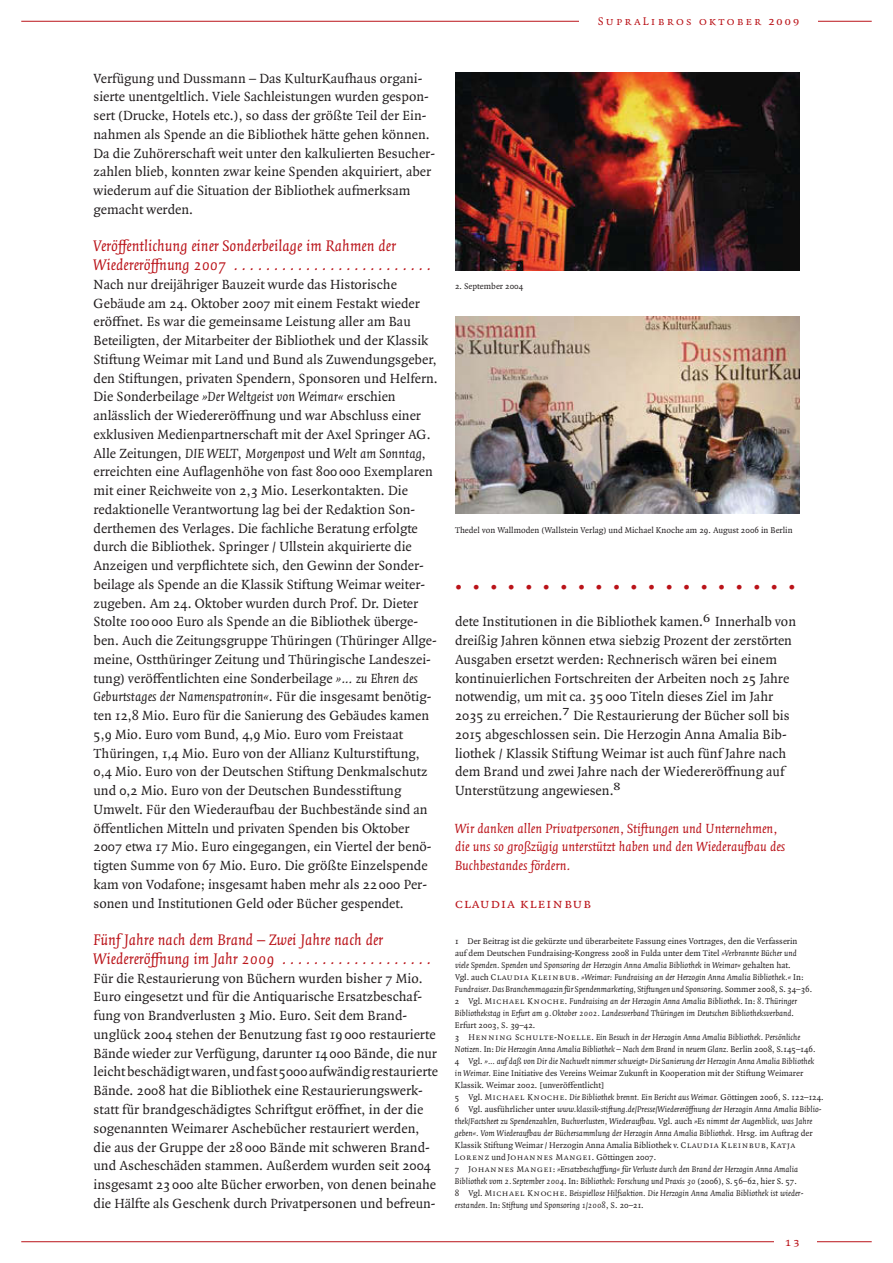
<style>
.page{position:relative;width:893px;height:1263px;background:#fff}
.page>*{position:absolute;margin:0;border:0;box-sizing:border-box;transform-origin:0 0}
.t1{font:36px "Quadraat";color:#ba1319}
.t2{font:italic 16.5px/18.8px "Quadraat";color:#ba1319}
.t3{font:14.25px/18.8px "Quadraat";color:#231f20}
.t4{font:italic 14.25px/18.8px "Quadraat";color:#ba1319}
.t5{font:14.25px "Quadraat Small Caps";letter-spacing:.06em;color:#ba1319}
.t6{font:12px "Quadraat Small Caps";letter-spacing:.18em;color:#ba1319}
.t7{font:italic 9px/12px "Quadraat";color:#231f20}
.t8{font:9px "Quadraat";color:#231f20}
.t9{font:9px "Quadraat Small Caps";letter-spacing:.05em;color:#231f20}
.s1{font-family:"Quadraat Italic Expert";font-style:normal}
.s2{font-family:"Quadraat Regular Expert"}
.s3{font-style:italic}
.s4{font-style:normal}
.s5{font-family:"Quadraat Small Caps";font-style:normal}
.s6{font-family:"Quadraat Regular Expert";font-style:normal}
.s7{font-family:"Quadraat"}
</style>
<div class="page">
<hr style="left:21px;top:1241px;width:851px;height:1px;background:#ba1319">
<hr style="left:21px;top:21px;width:851px;height:1px;background:#ba1319">
<div style="left:579px;top:12px;width:238px;height:17px;background:#fff"></div>
<div style="left:774px;top:1233px;width:42px;height:17px;background:#fff"></div>
<img style="left:455px;top:316px;width:344px;height:198px">
<img style="left:455px;top:72px;width:344px;height:198px">
<p class="t6" style="left:598px;top:14px;width:203px">SupraLibros oktober 2009</p>
<p class="t3" style="left:94px;top:70px;width:343px">Verfügung und Dussmann – Das KulturKaufhaus organi&shy;sierte unentgeltlich. Viele Sachleistungen wurden gespon&shy;sert (Drucke, Hotels etc.), so dass der größte Teil der Ein&shy;nahmen als Spende an die Bibliothek hätte gehen können.<br>Da die Zuhörerschaft weit unter den kalkulierten Besucher&shy;zahlen blieb, konnten zwar keine Spenden akquiriert, aber wiederum auf die Situation der Bibliothek aufmerksam gemacht werden.</p>
<p class="t2" style="left:94px;top:238px;width:339px">Verö<span class="s1">=</span>entlichung einer Sonderbeilage im Rahmen der<br>Wiedererö<span class="s1">=</span>nung 2007 . . . . . . . . . . . . . . . . . . . . . . . . .</p>
<p class="t3" style="left:94px;top:276px;width:346px">Nach nur dreijähriger Bauzeit wurde das Historische Gebäude am 24. Oktober 2007 mit einem Festakt wieder erö<span class="s2">=</span>net. Es war die gemeinsame Leistung aller am Bau Beteiligten, der Mitarbeiter der Bibliothek und der Klassik Stiftung Weimar mit Land und Bund als Zuwendungsgeber, den Stiftungen, privaten Spendern, Sponsoren und Helfern.<br>Die Sonderbeilage <span class="s3">»Der Weltgeist von Weimar«</span> erschien anlässlich der Wiedererö<span class="s2">=</span>nung und war Abschluss einer exklusiven Medienpartnerschaft mit der Axel Springer AG.<br>Alle Zeitungen, <span class="s3">DIE WELT</span>, <span class="s3">Morgenpost</span> und <span class="s3">Welt am Sonntag</span>, erreichten eine Auflagenhöhe von fast 800 000 Exemplaren mit einer Reichweite von 2,3 Mio. Leserkontakten. Die redaktionelle Verantwortung lag bei der Redaktion Son&shy;derthemen des Verlages. Die fachliche Beratung erfolgte durch die Bibliothek. Springer / Ullstein akquirierte die Anzeigen und verpflichtete sich, den Gewinn der Sonder&shy;beilage als Spende an die Klassik Stiftung Weimar weiter&shy;zugeben. Am 24. Oktober wurden durch Prof. Dr. Dieter Stolte 100 000 Euro als Spende an die Bibliothek überge&shy;ben. Auch die Zeitungsgruppe Thüringen (Thüringer Allge&shy;meine, Ostthüringer Zeitung und Thüringische Landeszei&shy;tung) verö<span class="s2">=</span>entlichten eine Sonderbeilage <span class="s3">»… zu Ehren des Geburtstages der Namenspatronin«</span>. Für die insgesamt benötig&shy;ten 12,8 Mio. Euro für die Sanierung des Gebäudes kamen 5,9 Mio. Euro vom Bund, 4,9 Mio. Euro vom Freistaat Thüringen, 1,4 Mio. Euro von der Allianz Kulturstiftung, 0,4 Mio. Euro von der Deutschen Stiftung Denkmalschutz und 0,2 Mio. Euro von der Deutschen Bundesstiftung Umwelt. Für den Wiederaufbau der Buchbestände sind an ö<span class="s2">=</span>entlichen Mitteln und privaten Spenden bis Oktober 2007 etwa 17 Mio. Euro eingegangen, ein Viertel der benö&shy;tigten Summe von 67 Mio. Euro. Die größte Einzelspende kam von Vodafone; insgesamt haben mehr als 22 000 Per&shy;sonen und Institutionen Geld oder Bücher gespendet.</p>
<p class="t2" style="left:94px;top:931px;width:339px">Fünf Jahre nach dem Brand – Zwei Jahre nach der<br>Wiedererö<span class="s1">=</span>nung im Jahr 2009 . . . . . . . . . . . . . . . . . . .</p>
<p class="t3" style="left:94px;top:970px;width:346px">Für die Restaurierung von Büchern wurden bisher 7 Mio.<br>Euro eingesetzt und für die Antiquarische Ersatzbeschaf&shy;fung von Brandverlusten 3 Mio. Euro. Seit dem Brand&shy;unglück 2004 stehen der Benutzung fast 19 000 restaurierte Bände wieder zur Verfügung, darunter 14 000 Bände, die nur leicht beschädigt waren, und fast 5000 aufwändig restaurierte Bände. 2008 hat die Bibliothek eine Restaurierungswerk&shy;statt für brandgeschädigtes Schriftgut erö<span class="s2">=</span>net, in der die sogenannten Weimarer Aschebücher restauriert werden, die aus der Gruppe der 28 000 Bände mit schweren Brand&shy;und Ascheschäden stammen. Außerdem wurden seit 2004 insgesamt 23 000 alte Bücher erworben, von denen beinahe die Hälfte als Geschenk durch Privatpersonen und befreun-</p>
<p class="t8" style="left:455px;top:282px;width:70px">2. September 2004</p>
<p class="t8" style="left:455px;top:526px;width:339px">Thedel von Wallmoden (Wallstein Verlag) und Michael Knoche am 29. August 2006 in Berlin</p>
<h1 class="t1" style="left:454px;top:563px;width:345px">. . . . . . . . . . . . . . . . . . . .</h1>
<p class="t3" style="left:455px;top:613px;width:343px">dete Institutionen in die Bibliothek kamen.<sup>6</sup> Innerhalb von dreißig Jahren können etwa siebzig Prozent der zerstörten Ausgaben ersetzt werden: Rechnerisch wären bei einem kontinuierlichen Fortschreiten der Arbeiten noch 25 Jahre notwendig, um mit ca. 35 000 Titeln dieses Ziel im Jahr 2035 zu erreichen.<sup>7</sup> Die Restaurierung der Bücher soll bis 2015 abgeschlossen sein. Die Herzogin Anna Amalia Bib&shy;liothek / Klassik Stiftung Weimar ist auch fünf Jahre nach dem Brand und zwei Jahre nach der Wiedererö<span class="s2">=</span>nung auf Unterstützung angewiesen.<sup>8</sup></p>
<p class="t4" style="left:455px;top:820px;width:332px">Wir danken allen Privatpersonen, Stiftungen und Unternehmen, die uns so großzügig unterstützt haben und den Wiederaufbau des<br>Buchbestandes fördern.</p>
<p class="t5" style="left:455px;top:894px;width:138px">claudia kleinbub</p>
<p class="t7" style="left:455px;top:936px;width:370px"><span class="s4">1 Der Beitrag ist die gekürzte und überarbeitete Fassung eines Vortrages, den die Verfasserin<br>auf dem Deutschen Fundraising-Kongress 2008 in Fulda unter dem Titel</span> »Verbrannte Bücher und<br>viele Spenden. Spenden und Sponsoring der Herzogin Anna Amalia Bibliothek in Weimar« <span class="s4">gehalten hat.<br>Vgl. auch</span> <span class="s5">Claudia Kleinbub</span><span class="s4">.</span> »Weimar: Fundraising an der Herzogin Anna Amalia Bibliothek.« <span class="s4">In:<br></span>Fundraiser. Das Branchenmagazin für Spendenmarketing, Stiftungen und Sponsoring<span class="s4">. Sommer 2008, S. 34–36.<br>2 Vgl.</span> <span class="s5">Michael Knoche</span><span class="s4">.</span> Fundraising an der Herzogin Anna Amalia Bibliothek<span class="s4">. In:</span> 8. Thüringer Bibliothekstag in Erfurt am 9. Oktober 2002. Landesverband Thüringen im Deutschen Bibliotheksverband<span class="s4">.<br>Erfurt 2003, S. 39–42.<br>3</span> <span class="s5">Henning Schulte-Noelle</span><span class="s4">.</span> Ein Besuch in der Herzogin Anna Amalia Bibliothek. Persönliche Notizen. <span class="s4">In:</span> Die Herzogin Anna Amalia Bibliothek – Nach dem Brand in neuem Glanz. <span class="s4">Berlin 2008, S.145–146.<br>4 Vgl.</span> »… auf daß von Dir die Nachwelt nimmer schweigt« Die Sanierung der Herzogin Anna Amalia Bibliothek<br>in Weimar. <span class="s4">Eine Initiative des Vereins Weimar Zukunft in Kooperation mit der Stiftung Weimarer Klassik. Weimar 2002. [unverö</span><span class="s6">=</span><span class="s4">entlicht]<br>5 Vgl.</span> <span class="s5">Michael Knoche</span><span class="s4">.</span> Die Bibliothek brennt. Ein Bericht aus Weimar. <span class="s4">Göttingen 2006, S. 122–124.<br>6 Vgl. ausführlicher unter</span> www.klassik-stiftung.de/Presse/Wiedererö<span class="s1">=</span>nung der Herzogin Anna Amalia Biblio&shy;thek/Factsheet zu Spendenzahlen, Buchverlusten, Wiederaufbau<span class="s4">. Vgl. auch</span> »Es nimmt der Augenblick, was Jahre geben«. Vom Wiederaufbau der Büchersammlung der Herzogin Anna Amalia Bibliothek. <span class="s4">Hrsg. im Auftrag der Klassik Stiftung Weimar / Herzogin Anna Amalia Bibliothek v.</span> <span class="s5">Claudia Kleinbub</span><span class="s4">,</span> <span class="s5">Katja</span></p>
<p class="t9" style="left:455px;top:1152px;width:203px">Lorenz <span class="s7">und</span> Johannes Mangei<span class="s7">. Göttingen 2007.</span></p>
<p class="t7" style="left:455px;top:1164px;width:350px"><span class="s4">7</span> <span class="s5">Johannes Mangei</span><span class="s4">:</span> »Ersatzbescha<span class="s1">=</span>ung« für Verluste durch den Brand der Herzogin Anna Amalia Bibliothek vom 2. September 2004<span class="s4">. In:</span> Bibliothek: Forschung und Praxis 30 <span class="s4">(2006), S. 56–62, hier S. 57.<br>8 Vgl.</span> <span class="s5">Michael Knoche</span><span class="s4">.</span> Beispiellose Hilfsaktion. Die Herzogin Anna Amalia Bibliothek ist wieder&shy;erstanden. <span class="s4">In:</span> Stiftung und Sponsoring 1/2008<span class="s4">, S. 20–21.</span></p>
<p class="t6" style="left:785px;top:1235px;width:16px">13</p>
</div>
